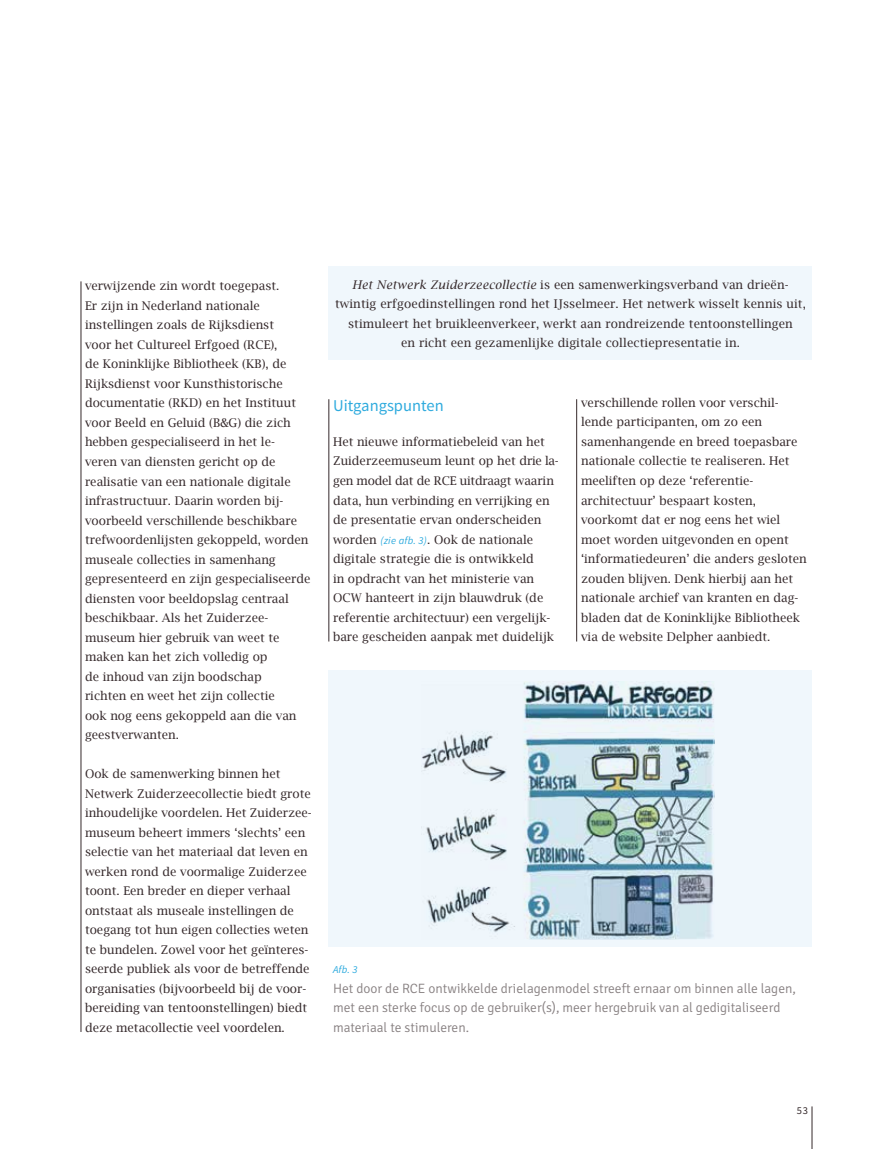
<style>
.page{position:relative;width:893px;height:1149px;background:#fff}
.page>*{position:absolute;margin:0;border:0;box-sizing:border-box;transform-origin:0 0}
.t1{font:16.5px "Source Sans Pro";color:#2fabde}
.t2{font:300 13.5px/19.5px "Signika";color:#867f80}
.t3{font:12px/19.5px "Lucida Bright";color:#35292b}
.t4{font:italic 10.5px "Source Sans Pro";color:#2fabde}
.t5{font:10.5px "Source Sans Pro";color:#35292b}
.s1{font-style:italic}
.s2{font-family:"Source Sans Pro";font-style:italic;font-size:10.5px;color:#2fabde}
</style>
<div class="page">
<div style="left:329px;top:670px;width:483px;height:276px;background:#f0f7fc"></div>
<hr style="left:812px;top:1106px;width:1px;height:42px;background:#35292b">
<hr style="left:329px;top:399px;width:1px;height:242px;background:#35292b">
<hr style="left:81px;top:281px;width:1px;height:750px;background:#35292b">
<div style="left:329px;top:266px;width:483px;height:93px;background:#f0f7fc"></div>
<img style="left:422px;top:681px;width:293px;height:258px">
<hr style="left:576px;top:399px;width:1px;height:242px;background:#35292b">
<p class="t3" style="left:85px;top:276px;width:227px">verwijzende zin wordt toegepast.<br>Er zijn in Nederland nationale instellingen zoals de Rijksdienst<br>voor het Cultureel Erfgoed (RCE),<br>de Koninklijke Bibliotheek (KB), de Rijksdienst voor Kunsthistorische documentatie (RKD) en het Instituut voor Beeld en Geluid (B&amp;G) die zich hebben gespecialiseerd in het le-<br>veren van diensten gericht op de realisatie van een nationale digitale infrastructuur. Daarin worden bij&shy;voorbeeld verschillende beschikbare trefwoordenlijsten gekoppeld, worden museale collecties in samenhang gepresenteerd en zijn gespecialiseerde diensten voor beeldopslag centraal beschikbaar. Als het Zuiderzee&shy;museum hier gebruik van weet te maken kan het zich volledig op<br>de inhoud van zijn boodschap<br>richten en weet het zijn collectie<br>ook nog eens gekoppeld aan die van geestverwanten.</p>
<p class="t3" style="left:85px;top:764px;width:228px">Ook de samenwerking binnen het Netwerk Zuiderzeecollectie biedt grote inhoudelijke voordelen. Het Zuiderzee&shy;museum beheert immers ‘slechts’ een selectie van het materiaal dat leven en werken rond de voormalige Zuiderzee toont. Een breder en dieper verhaal ontstaat als museale instellingen de toegang tot hun eigen collecties weten te bundelen. Zowel voor het geïnteres&shy;seerde publiek als voor de betreffende organisaties (bijvoorbeeld bij de voor&shy;bereiding van tentoonstellingen) biedt deze metacollectie veel voordelen.</p>
<p class="t3" style="left:335px;top:274px;width:472px;text-align:center"><span class="s1">Het Netwerk Zuiderzeecollectie</span> is een samenwerkingsverband van drieën&shy;twintig erfgoedinstellingen rond het IJsselmeer. Het netwerk wisselt kennis uit, stimuleert het bruikleenverkeer, werkt aan rondreizende tentoonstellingen<br>en richt een gezamenlijke digitale collectiepresentatie in.</p>
<h1 class="t1" style="left:333px;top:395px;width:112px">Uitgangspunten</h1>
<p class="t3" style="left:333px;top:432px;width:227px">Het nieuwe informatiebeleid van het Zuiderzeemuseum leunt op het drie la&shy;gen model dat de RCE uitdraagt waarin data, hun verbinding en verrijking en de presentatie ervan onderscheiden worden <span class="s2">(zie afb. 3)</span>. Ook de nationale digitale strategie die is ontwikkeld<br>in opdracht van het ministerie van OCW hanteert in zijn blauwdruk (de referentie architectuur) een vergelijk&shy;bare gescheiden aanpak met duidelijk</p>
<p class="t3" style="left:581px;top:393px;width:227px">verschillende rollen voor verschil&shy;lende participanten, om zo een samenhangende en breed toepasbare nationale collectie te realiseren. Het meeliften op deze ‘referentie&shy;architectuur’ bespaart kosten, voorkomt dat er nog eens het wiel moet worden uitgevonden en opent ‘informatiedeuren’ die anders gesloten zouden blijven. Denk hierbij aan het nationale archief van kranten en dag&shy;bladen dat de Koninklijke Bibliotheek via de website Delpher aanbiedt.</p>
<p class="t4" style="left:333px;top:963px;width:26px">Afb. 3</p>
<p class="t2" style="left:333px;top:978px;width:464px">Het door de RCE ontwikkelde drielagenmodel streeft ernaar om binnen alle lagen, met een sterke focus op de gebruiker(s), meer hergebruik van al gedigitaliseerd materiaal te stimuleren.</p>
<p class="t5" style="left:797px;top:1103px;width:12px">53</p>
</div>
